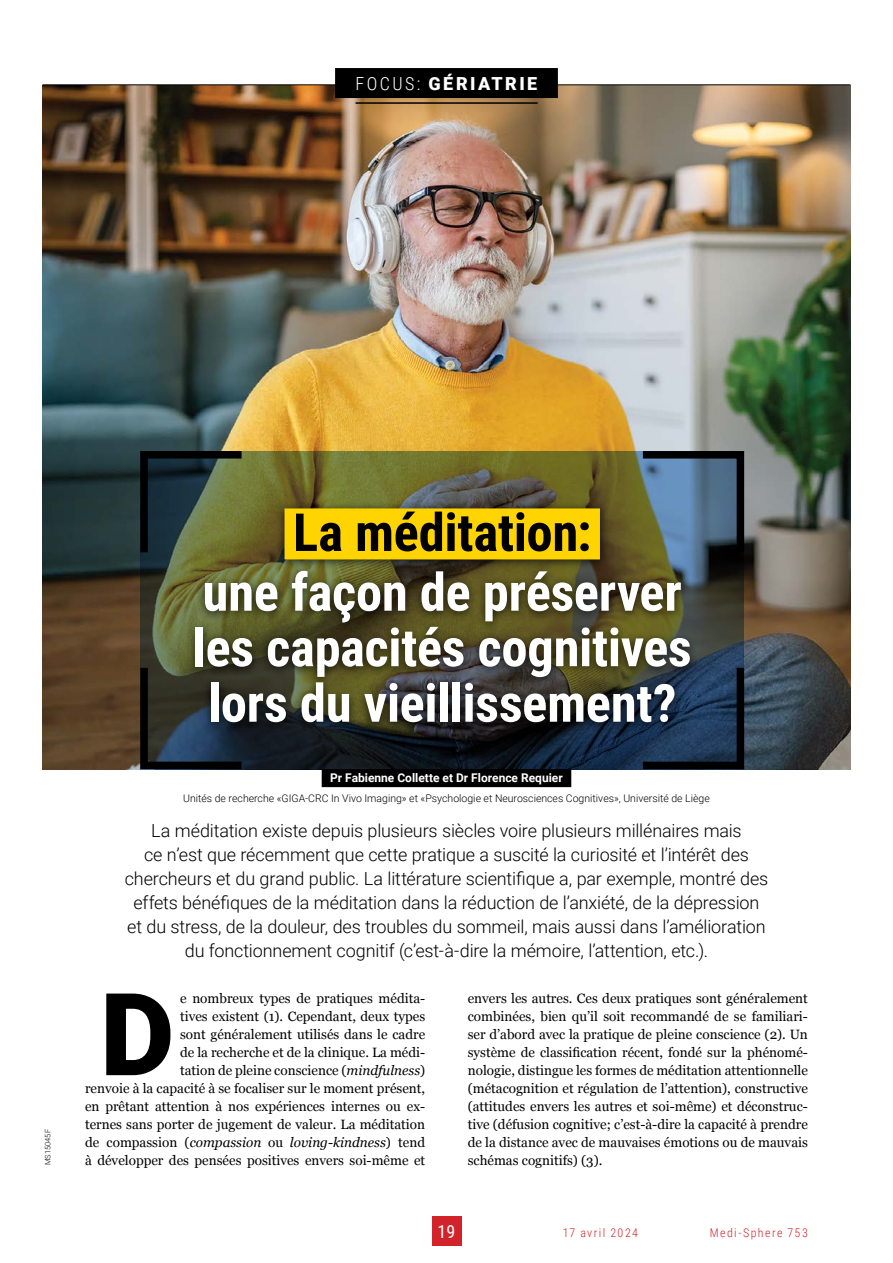
<style>
.page{position:relative;width:893px;height:1263px;background:#fff}
.page>*{position:absolute;margin:0;border:0;box-sizing:border-box;transform-origin:0 0}
.t1{font:900 114.75px "Roboto";color:#000}
.t2{font:700 52.5px/55.5px "Roboto Condensed";letter-spacing:-.005em;color:#fff}
.t3{font:700 52.5px "Roboto Condensed";letter-spacing:-.005em;color:#000}
.t4{font:300 18px/24px "Roboto";letter-spacing:-.01em;color:#000;text-align:center}
.t5{font:900 18px "Roboto";letter-spacing:.135em;color:#fff}
.t6{font:18px "Roboto Condensed";color:#fff}
.t7{font:13.5px/18px "Georgia";color:#000;text-align:right}
.t8{font:700 12px "Roboto";color:#fff}
.t9{font:300 12px "Roboto Condensed";letter-spacing:.12em;color:#d2232a}
.t10{font:300 10.5px "Roboto";color:#000}
.t11{font:300 7.5px "Roboto";color:#000}
.s1{font-family:"Roboto Condensed";font-weight:300}
.s2{font-style:italic}
</style>
<div class="page">
<div style="left:432px;top:1216px;width:29px;height:30px;background:#d2232a"></div>
<img style="left:43px;top:85px;width:807px;height:684px">
<img style="left:137px;top:447px;width:611px;height:326px">
<div style="left:335px;top:68px;width:223px;height:30px;background:#000"></div>
<hr style="left:43px;top:84px;width:807px;height:1px;background:#000">
<hr style="left:356px;top:102px;width:182px;height:2px;background:#000">
<div style="left:322px;top:769px;width:249px;height:18px;background:#000"></div>
<h3 class="t5" style="left:356px;top:71px;width:183px"><span class="s1">FOCUS:</span> GÉRIATRIE</h3>
<p class="t11" style="left:42px;top:1165px;width:37px;rotate:-90deg">MS15045F</p>
<h2 class="t3" style="left:293px;top:495px;width:300px">La méditation:</h2>
<h2 class="t2" style="left:193px;top:562px;width:500px">une façon de préserver les capacités cognitives lors du vieillissement?</h2>
<p class="t8" style="left:330px;top:769px;width:234px">Pr Fabienne Collette et Dr Florence Requier</p>
<p class="t10" style="left:183px;top:791px;width:528px">Unités de recherche «GIGA-CRC In Vivo Imaging» et «Psychologie et Neurosciences Cognitives», Université de Liège</p>
<p class="t4" style="left:125px;top:817px;width:645px">La méditation existe depuis plusieurs siècles voire plusieurs millénaires mais<br>ce n’est que récemment que cette pratique a suscité la curiosité et l’intérêt des chercheurs et du grand public. La littérature scientifique a, par exemple, montré des effets bénéfiques de la méditation dans la réduction de l’anxiété, de la dépression et du stress, de la douleur, des troubles du sommeil, mais aussi dans l’amélioration du fonctionnement cognitif (c’est-à-dire la mémoire, l’attention, etc.).</p>
<h1 class="t1" style="left:100px;top:954px;width:76px">D</h1>
<p class="t7" style="left:85px;top:990px;width:342px">e nombreux types de pratiques médita-<br>tives existent (1). Cependant, deux types<br>sont généralement utilisés dans le cadre<br>de la recherche et de la clinique. La médi-<br>tation de pleine conscience (<span class="s2">mindfulness</span>)<br>renvoie à la capacité à se focaliser sur le moment présent, en prêtant attention à nos expériences internes ou ex&shy;ternes sans porter de jugement de valeur. La méditation de compassion (<span class="s2">compassion</span> ou <span class="s2">loving-kindness</span>) tend à développer des pensées positives envers soi-même et</p>
<p class="t7" style="left:468px;top:990px;width:342px;text-align:justify">envers les autres. Ces deux pratiques sont généralement combinées, bien qu’il soit recommandé de se familiari&shy;ser d’abord avec la pratique de pleine conscience (2). Un système de classification récent, fondé sur la phénomé&shy;nologie, distingue les formes de méditation attentionnelle (métacognition et régulation de l’attention), constructive (attitudes envers les autres et soi-même) et déconstruc&shy;tive (défusion cognitive; c’est-à-dire la capacité à prendre de la distance avec de mauvaises émotions ou de mauvais schémas cognitifs) (3).</p>
<h3 class="t6" style="left:438px;top:1219px;width:19px">19</h3>
<p class="t9" style="left:563px;top:1225px;width:77px">17 avril 2024</p>
<p class="t9" style="left:710px;top:1225px;width:100px">Medi-Sphere 753</p>
</div>
